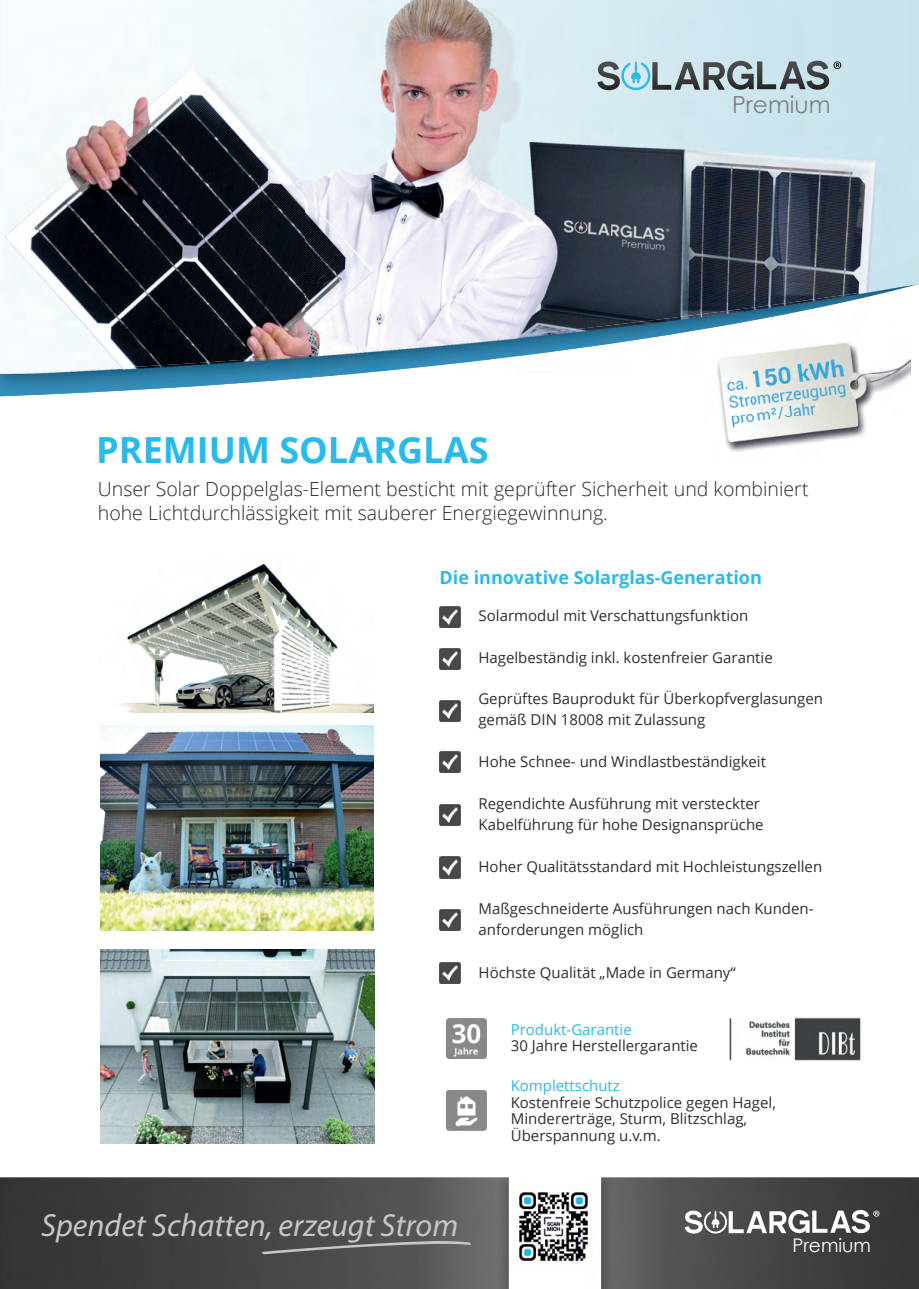
<style>
.page{position:relative;width:919px;height:1289px;background:#fff}
.page>*{position:absolute;margin:0;border:0;box-sizing:border-box;transform-origin:0 0}
.t1{font:700 36px "Open Sans";color:#2abaea}
.t2{font:italic 31.95px "Myriad Pro";color:#c6c6c6}
.t3{font:23.55px "Century Gothic";color:#808080}
.t4{font:300 19.5px/24px "Open Sans";color:#252729}
.t5{font:18.75px "Century Gothic";color:#fff}
.t6{font:700 18px "Open Sans";color:#2abaea}
.t7{font:15px/21px "Open Sans";color:#2e2e2e}
.t8{font:15px "Open Sans";color:#2abaea}
</style>
<div class="page">
<img style="left:0;top:1177px;width:918px;height:111px">
<svg style="left:684px;top:1209px;width:195px;height:24px"></svg>
<img style="left:510px;top:1183px;width:86px;height:86px">
<svg style="left:261px;top:1239px;width:210px;height:15px;background:#656565"></svg>
<img style="left:0;top:374px;width:911px;height:22px">
<img style="left:0;top:0;width:918px;height:284px">
<img style="left:0;top:284px;width:918px;height:90px">
<svg style="left:597px;top:61px;width:244px;height:29px;background:#92a5ad"></svg>
<img style="left:117px;top:563px;width:256px;height:149px">
<img style="left:100px;top:725px;width:274px;height:205px">
<img style="left:703px;top:339px;width:207px;height:113px">
<img style="left:439px;top:606px;width:22px;height:21px">
<img style="left:439px;top:648px;width:22px;height:21px">
<img style="left:439px;top:700px;width:22px;height:21px">
<img style="left:439px;top:751px;width:22px;height:21px">
<img style="left:439px;top:804px;width:22px;height:21px">
<img style="left:439px;top:856px;width:22px;height:22px">
<img style="left:439px;top:909px;width:22px;height:21px">
<img style="left:439px;top:962px;width:22px;height:21px">
<img style="left:447px;top:1018px;width:40px;height:40px">
<img style="left:447px;top:1090px;width:40px;height:40px">
<img style="left:100px;top:949px;width:274px;height:193px">
<img style="left:729px;top:1017px;width:131px;height:43px">
<h1 class="t1" style="left:96px;top:424px;width:394px">PREMIUM SOLARGLAS</h1>
<h3 class="t3" style="left:732px;top:88px;width:100px">Premium</h3>
<h3 class="t4" style="left:98px;top:476px;width:712px">Unser Solar Doppelglas-Element besticht mit geprüfter Sicherheit und kombiniert hohe Lichtdurchlässigkeit mit sauberer Energiegewinnung.</h3>
<p class="t6" style="left:439px;top:565px;width:324px">Die innovative Solarglas-Generation</p>
<p class="t7" style="left:478px;top:604px;width:271px">Solarmodul mit Verschattungsfunktion</p>
<p class="t7" style="left:478px;top:646px;width:296px">Hagelbeständig inkl. kostenfreier Garantie</p>
<p class="t7" style="left:478px;top:688px;width:346px">Geprüftes Bauprodukt für Überkopfverglasungen gemäß DIN 18008 mit Zulassung</p>
<p class="t7" style="left:478px;top:751px;width:289px">Hohe Schnee- und Windlastbeständigkeit</p>
<p class="t7" style="left:478px;top:793px;width:286px">Regendichte Ausführung mit versteckter<br>Kabelführung für hohe Designansprüche</p>
<p class="t7" style="left:478px;top:856px;width:345px">Hoher Qualitätsstandard mit Hochleistungszellen</p>
<p class="t7" style="left:478px;top:898px;width:336px">Maßgeschneiderte Ausführungen nach Kunden&shy;anforderungen möglich</p>
<p class="t7" style="left:478px;top:961px;width:259px">Höchste Qualität „Made in Germany“</p>
<p class="t8" style="left:511px;top:1019px;width:122px">Produkt-Garantie</p>
<p class="t7" style="left:511px;top:1035px;width:189px">30 Jahre Herstellergarantie</p>
<h2 class="t2" style="left:41px;top:1205px;width:418px">Spendet Schatten, erzeugt Strom</h2>
<p class="t8" style="left:511px;top:1075px;width:111px">Komplettschutz</p>
<p class="t7" style="left:511px;top:1093px;width:267px;line-height:16.5px">Kostenfreie Schutzpolice gegen Hagel,<br>Mindererträge, Sturm, Blitzschlag,<br>Überspannung u.v.m.</p>
<p class="t5" style="left:792px;top:1231px;width:80px">Premium</p>
</div>
